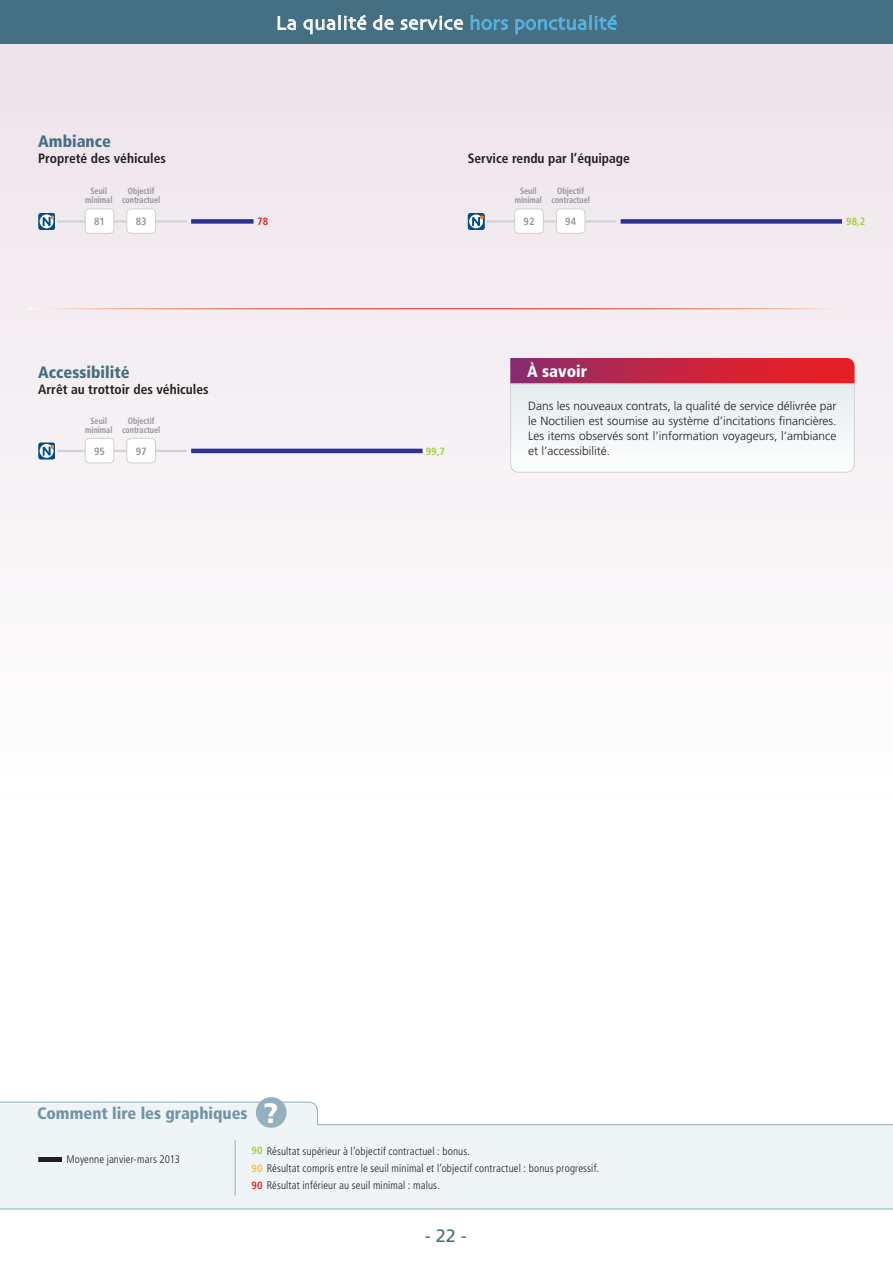
<style>
.page{position:relative;width:893px;height:1263px;background:#fff}
.page>*{position:absolute;margin:0;border:0;box-sizing:border-box;transform-origin:0 0}
.t1{font:19.5px "Skia";letter-spacing:.03em;color:#fff}
.t2{font:18px "Frutiger LT Std";color:#456f82}
.t3{font:900 condensed 16.5px "Frutiger";color:#7394a5}
.t4{font:900 condensed 16.5px "Frutiger";color:#456f82}
.t5{font:900 condensed 16.5px "Frutiger";color:#fff}
.t6{font:700 condensed 13.5px "Frutiger";color:#231f20}
.t7{font:300 12px/15px "Frutiger";color:#231f20;text-align:justify}
.t8{font:300 condensed 10.95px/17.4px "Frutiger LT Std";letter-spacing:.015em;color:#231f20}
.t9{font:700 condensed 10.5px "Frutiger";color:#939598}
.t10{font:700 condensed 10.5px "Frutiger";color:#a6ce39}
.t11{font:700 condensed 10.5px "Frutiger";color:#e41f25}
.t12{font:700 condensed 9px/9px "Frutiger";color:#939598;text-align:center;scale:.9 1}
.s1{color:#55b3e5}
.s2{font-family:"Frutiger LT Std";font-stretch:normal;font-size:28.2px;color:#fff}
.s3{font-family:"Frutiger";font-weight:700;font-size:10.5px;color:#a6ce39}
.s4{font-family:"Frutiger";font-weight:700;font-size:10.5px;color:#febd35}
.s5{font-family:"Frutiger";font-weight:700;font-size:10.5px;color:#e41f25}
</style>
<div class="page">
<div style="left:0;top:43px;width:893px;height:476px;background:#f2ebf0"></div>
<div style="left:0;top:0;width:893px;height:43px;background:#456f82"></div>
<svg style="left:278px;top:16px;width:18px;height:14px"></svg>
<svg style="left:303px;top:15px;width:63px;height:20px"></svg>
<svg style="left:373px;top:15px;width:21px;height:16px"></svg>
<svg style="left:400px;top:15px;width:63px;height:16px"></svg>
<svg style="left:471px;top:15px;width:37px;height:15px"></svg>
<svg style="left:515px;top:15px;width:102px;height:20px"></svg>
<div style="left:0;top:1124px;width:893px;height:85px;background:#eff4f6"></div>
<svg style="left:0;top:1101px;width:318px;height:24px"></svg>
<div style="left:0;top:1121px;width:317px;height:5px;background:#eff4f6"></div>
<div style="left:256px;top:1097px;width:31px;height:31px;background:#94afbd;border-radius:50%"></div>
<hr style="left:235px;top:1140px;width:1px;height:55px;background:#94afbd">
<div style="left:38px;top:1157px;width:23px;height:5px;background:#231f20"></div>
<hr style="left:28px;top:308px;width:817px;height:1px;background:#fff">
<hr style="left:57px;top:450px;width:130px;height:2px;background:#d1d2d4">
<hr style="left:191px;top:449px;width:232px;height:4px;background:#2e3092">
<div style="left:85px;top:438px;width:29px;height:25px;background:#fff;border-radius:4px"></div>
<div style="left:85px;top:438px;width:29px;height:25px;border:1px solid #d1d2d4;border-radius:4px"></div>
<div style="left:127px;top:438px;width:29px;height:25px;background:#fff;border-radius:4px"></div>
<div style="left:126px;top:438px;width:30px;height:25px;border:1px solid #d1d2d4;border-radius:4px"></div>
<svg style="left:38px;top:442px;width:17px;height:17px"></svg>
<div style="left:40px;top:444px;width:14px;height:14px;background:#fff;border-radius:50%"></div>
<svg style="left:42px;top:445px;width:12px;height:11px"></svg>
<hr style="left:486px;top:220px;width:130px;height:3px;background:#d1d2d4">
<div style="left:621px;top:219px;width:221px;height:5px;background:#2e3092"></div>
<div style="left:515px;top:209px;width:28px;height:24px;background:#fff;border-radius:4px"></div>
<div style="left:514px;top:208px;width:30px;height:26px;border:1px solid #d1d2d4;border-radius:4px"></div>
<div style="left:556px;top:209px;width:29px;height:24px;background:#fff;border-radius:4px"></div>
<div style="left:556px;top:208px;width:29px;height:26px;border:1px solid #d1d2d4;border-radius:4px"></div>
<svg style="left:468px;top:213px;width:16px;height:16px"></svg>
<svg style="left:469px;top:214px;width:14px;height:14px"></svg>
<svg style="left:472px;top:216px;width:12px;height:11px"></svg>
<hr style="left:57px;top:220px;width:130px;height:3px;background:#d1d2d4">
<div style="left:191px;top:219px;width:63px;height:5px;background:#2e3092"></div>
<div style="left:85px;top:209px;width:29px;height:24px;background:#fff;border-radius:4px"></div>
<div style="left:85px;top:208px;width:29px;height:26px;border:1px solid #d1d2d4;border-radius:4px"></div>
<div style="left:127px;top:209px;width:29px;height:24px;background:#fff;border-radius:4px"></div>
<div style="left:126px;top:208px;width:30px;height:26px;border:1px solid #d1d2d4;border-radius:4px"></div>
<svg style="left:38px;top:213px;width:17px;height:16px"></svg>
<svg style="left:40px;top:214px;width:14px;height:14px"></svg>
<svg style="left:42px;top:216px;width:12px;height:11px"></svg>
<svg style="left:510px;top:358px;width:345px;height:115px"></svg>
<h1 class="t1" style="left:276px;top:11px;width:343px">La qualité de service <span class="s1">hors ponctualité</span></h1>
<h3 class="t4" style="left:38px;top:131px;width:74px">Ambiance</h3>
<p class="t6" style="left:38px;top:151px;width:129px">Propreté des véhicules</p>
<p class="t6" style="left:468px;top:151px;width:164px">Service rendu par l’équipage</p>
<p class="t12" style="left:85px;top:187px;width:32px">Seuil minimal</p>
<p class="t12" style="left:122px;top:187px;width:44px">Objectif contractuel</p>
<p class="t9" style="left:94px;top:215px;width:12px">81</p>
<p class="t9" style="left:136px;top:215px;width:12px">83</p>
<p class="t11" style="left:257px;top:215px;width:12px">78</p>
<h3 class="t4" style="left:38px;top:362px;width:93px">Accessibilité</h3>
<p class="t6" style="left:38px;top:381px;width:172px">Arrêt au trottoir des véhicules</p>
<p class="t12" style="left:85px;top:416px;width:32px">Seuil minimal</p>
<p class="t12" style="left:122px;top:416px;width:44px">Objectif contractuel</p>
<p class="t9" style="left:94px;top:445px;width:12px">95</p>
<p class="t9" style="left:136px;top:445px;width:12px">97</p>
<p class="t10" style="left:426px;top:445px;width:21px">99,7</p>
<p class="t12" style="left:515px;top:187px;width:32px">Seuil minimal</p>
<p class="t12" style="left:551px;top:187px;width:44px">Objectif contractuel</p>
<p class="t9" style="left:524px;top:215px;width:12px">92</p>
<p class="t9" style="left:565px;top:215px;width:12px">94</p>
<p class="t10" style="left:846px;top:215px;width:21px">98,2</p>
<h3 class="t5" style="left:527px;top:361px;width:61px">à savoir</h3>
<p class="t7" style="left:528px;top:399px;width:310px">Dans les nouveaux contrats, la qualité de service délivrée par le Noctilien est soumise au système d’incitations financières.<br>Les items observés sont l’information voyageurs, l’ambiance et l’accessibilité.</p>
<h3 class="t3" style="left:37px;top:1103px;width:243px">Comment lire les graphiques <span class="s2">?</span></h3>
<p class="t8" style="left:66px;top:1150px;width:115px">Moyenne janvier-mars 2013</p>
<p class="t8" style="left:252px;top:1142px;width:349px"><span class="s3">90</span> Résultat supérieur à l’objectif contractuel : bonus.<br><span class="s4">90</span> Résultat compris entre le seuil minimal et l’objectif contractuel : bonus progressif.<br><span class="s5">90</span> Résultat inférieur au seuil minimal : malus.</p>
<h2 class="t2" style="left:425px;top:1225px;width:44px">- 22 -</h2>
</div>
